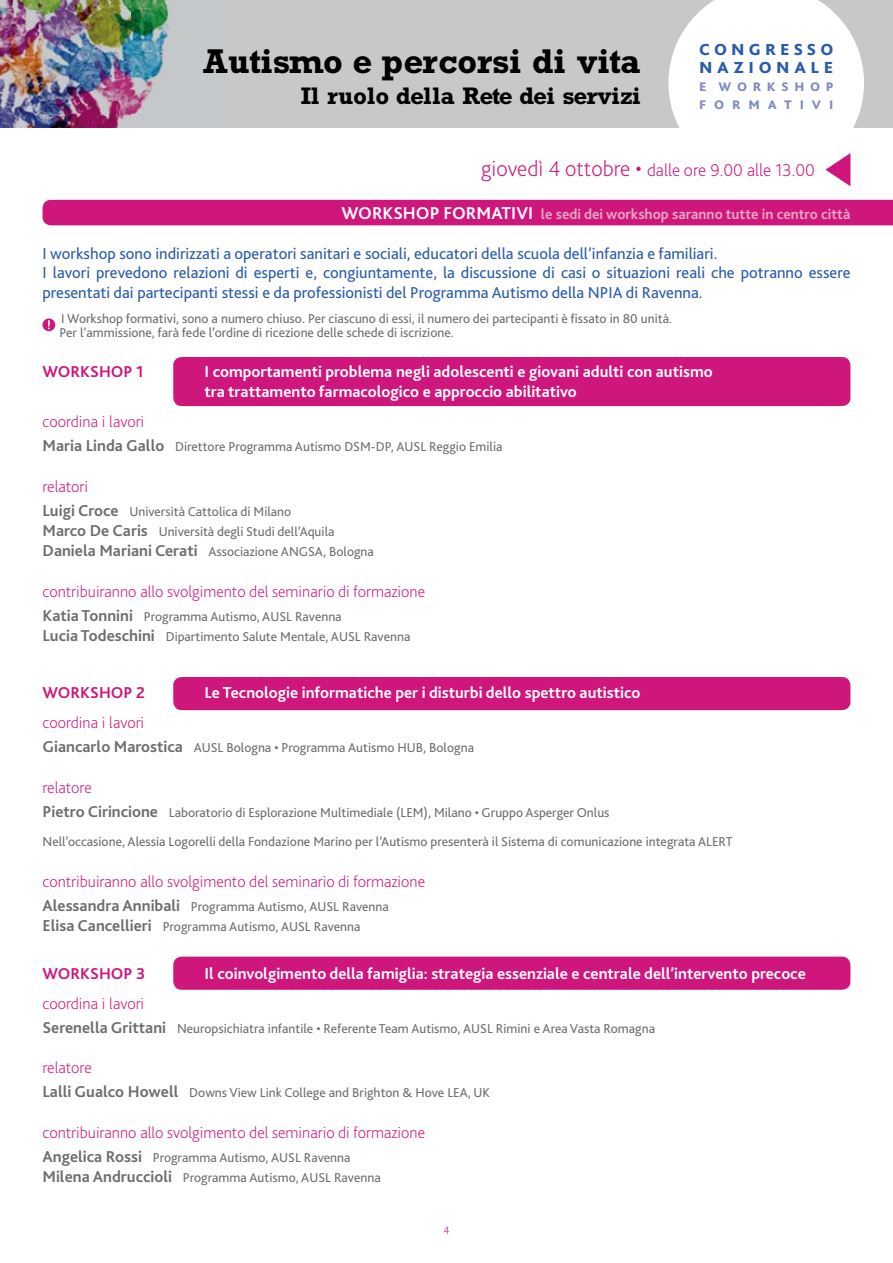
<style>
.page{position:relative;width:893px;height:1263px;background:#fff}
.page>*{position:absolute;margin:0;border:0;box-sizing:border-box;transform-origin:0 0}
.t1{font:700 34.5px "Astute SSK";color:#000}
.t2{font:700 24px "Astute SSK";color:#000}
.t3{font:700 22.65px/18px "Bliss Caps";letter-spacing:.195em;color:#2a5caa}
.t4{font:200 18px "Bliss 2";color:#ce167c}
.t5{font:700 17.55px/18px "Bliss Caps";letter-spacing:.41em;color:#7c8bc5}
.t6{font:16.5px/19.8px "Bliss 2";color:#2a5caa}
.t7{font:700 16.5px/19.8px "Bliss 2";color:#fff}
.t8{font:200 16.5px "Bliss 2";color:#ce167c}
.t9{font:700 16.5px "Bliss 2";color:#ce167c}
.t10{font:700 15px "Bliss 2";color:#e6a8c1}
.t11{font:13.5px/19.8px "Bliss 2";color:#6d6e71}
.t12{font:200 11.25px "Bliss 2";color:#ce167c}
.s1{font-size:22.5px}
.s2{font-size:18px;color:#fff}
.s3{font-weight:700;font-size:16.5px}
</style>
<div class="page">
<div style="left:43px;top:200px;width:850px;height:25px;background:#ce167c"></div>
<div style="left:0;top:0;width:893px;height:128px;background:#c7c8ca"></div>
<img style="left:0;top:0;width:170px;height:128px">
<div style="left:173px;top:677px;width:677px;height:33px;background:#ce167c;border-radius:9px"></div>
<div style="left:173px;top:357px;width:677px;height:49px;background:#ce167c;border-radius:9px"></div>
<div style="left:173px;top:956px;width:677px;height:34px;background:#ce167c;border-radius:9px"></div>
<svg style="left:668px;top:0;width:196px;height:186px"></svg>
<div style="left:43px;top:318px;width:12px;height:13px;background:#ce167c;border-radius:50%"></div>
<svg style="left:48px;top:320px;width:2px;height:9px"></svg>
<h1 class="t1" style="left:203px;top:41px;width:439px">Autismo e percorsi di vita</h1>
<h2 class="t2" style="left:301px;top:82px;width:341px">Il ruolo della Rete dei servizi</h2>
<h3 class="t3" style="left:699px;top:39px;width:136px">congresso nazionale</h3>
<p class="t5" style="left:699px;top:76px;width:136px">e workshop formativi</p>
<h3 class="t4" style="left:481px;top:159px;width:335px"><span class="s1">giovedì 4 ottobre •</span> dalle ore 9.00 alle 13.00</h3>
<p class="t10" style="left:341px;top:205px;width:511px"><span class="s2">WORKSHOP FORMATIVI</span> le sedi dei workshop saranno tutte in centro città</p>
<p class="t6" style="left:43px;top:243px;width:809px">I workshop sono indirizzati a operatori sanitari e sociali, educatori della scuola dell’infanzia e familiari.<br>I lavori prevedono relazioni di esperti e, congiuntamente, la discussione di casi o situazioni reali che potranno essere presentati dai partecipanti stessi e da professionisti del Programma Autismo della NPIA di Ravenna.</p>
<p class="t11" style="left:60px;top:311px;width:614px;line-height:14.2px">I Workshop formativi, sono a numero chiuso. Per ciascuno di essi, il numero dei partecipanti è fissato in 80 unità.<br>Per l’ammissione, farà fede l’ordine di ricezione delle schede di iscrizione.</p>
<p class="t9" style="left:43px;top:361px;width:102px">WORKSHOP 1</p>
<p class="t7" style="left:205px;top:361px;width:510px">I comportamenti problema negli adolescenti e giovani adulti con autismo tra trattamento farmacologico e approccio abilitativo</p>
<p class="t8" style="left:43px;top:411px;width:103px">coordina i lavori</p>
<p class="t11" style="left:43px;top:436px;width:461px"><span class="s3">Maria Linda Gallo</span> Direttore Programma Autismo DSM-DP, AUSL Reggio Emilia</p>
<p class="t8" style="left:43px;top:476px;width:47px">relatori</p>
<p class="t11" style="left:43px;top:501px;width:333px"><span class="s3">Luigi Croce</span> Università Cattolica di Milano<br><span class="s3">Marco De Caris</span> Università degli Studi dell’Aquila<br><span class="s3">Daniela Mariani Cerati</span> Associazione ANGSA, Bologna</p>
<p class="t8" style="left:43px;top:581px;width:384px">contribuiranno allo svolgimento del seminario di formazione</p>
<p class="t11" style="left:43px;top:607px;width:369px"><span class="s3">Katia Tonnini</span> Programma Autismo, AUSL Ravenna<br><span class="s3">Lucia Todeschini</span> Dipartimento Salute Mentale, AUSL Ravenna</p>
<p class="t9" style="left:43px;top:682px;width:104px">WORKSHOP 2</p>
<p class="t7" style="left:205px;top:682px;width:437px">Le Tecnologie informatiche per i disturbi dello spettro autistico</p>
<p class="t8" style="left:43px;top:712px;width:103px">coordina i lavori</p>
<p class="t11" style="left:43px;top:737px;width:433px"><span class="s3">Giancarlo Marostica</span> AUSL Bologna • Programma Autismo HUB, Bologna</p>
<p class="t8" style="left:43px;top:777px;width:51px">relatore</p>
<p class="t11" style="left:43px;top:798px;width:692px;line-height:28.3px"><span class="s3">Pietro Cirincione</span> Laboratorio di Esplorazione Multimediale (LEM), Milano • Gruppo Asperger Onlus<br>Nell’occasione, Alessia Logorelli della Fondazione Marino per l’Autismo presenterà il Sistema di comunicazione integrata ALERT</p>
<p class="t8" style="left:43px;top:871px;width:384px">contribuiranno allo svolgimento del seminario di formazione</p>
<p class="t11" style="left:43px;top:896px;width:348px"><span class="s3">Alessandra Annibali</span> Programma Autismo, AUSL Ravenna<br><span class="s3">Elisa Cancellieri</span> Programma Autismo, AUSL Ravenna</p>
<p class="t9" style="left:43px;top:963px;width:104px">WORKSHOP 3</p>
<p class="t7" style="left:205px;top:963px;width:603px">Il coinvolgimento della famiglia: strategia essenziale e centrale dell’intervento precoce</p>
<p class="t8" style="left:43px;top:993px;width:103px">coordina i lavori</p>
<p class="t11" style="left:43px;top:1018px;width:614px"><span class="s3">Serenella Grittani</span> Neuropsichiatra infantile • Referente Team Autismo, AUSL Rimini e Area Vasta Romagna</p>
<p class="t8" style="left:43px;top:1057px;width:51px">relatore</p>
<p class="t11" style="left:43px;top:1082px;width:449px"><span class="s3">Lalli Gualco Howell</span> Downs View Link College and Brighton &amp; Hove LEA, UK</p>
<p class="t8" style="left:43px;top:1122px;width:384px">contribuiranno allo svolgimento del seminario di formazione</p>
<p class="t11" style="left:43px;top:1147px;width:340px"><span class="s3">Angelica Rossi</span> Programma Autismo, AUSL Ravenna<br><span class="s3">Milena Andruccioli</span> Programma Autismo, AUSL Ravenna</p>
<p class="t12" style="left:443px;top:1224px;width:7px">4</p>
</div>
